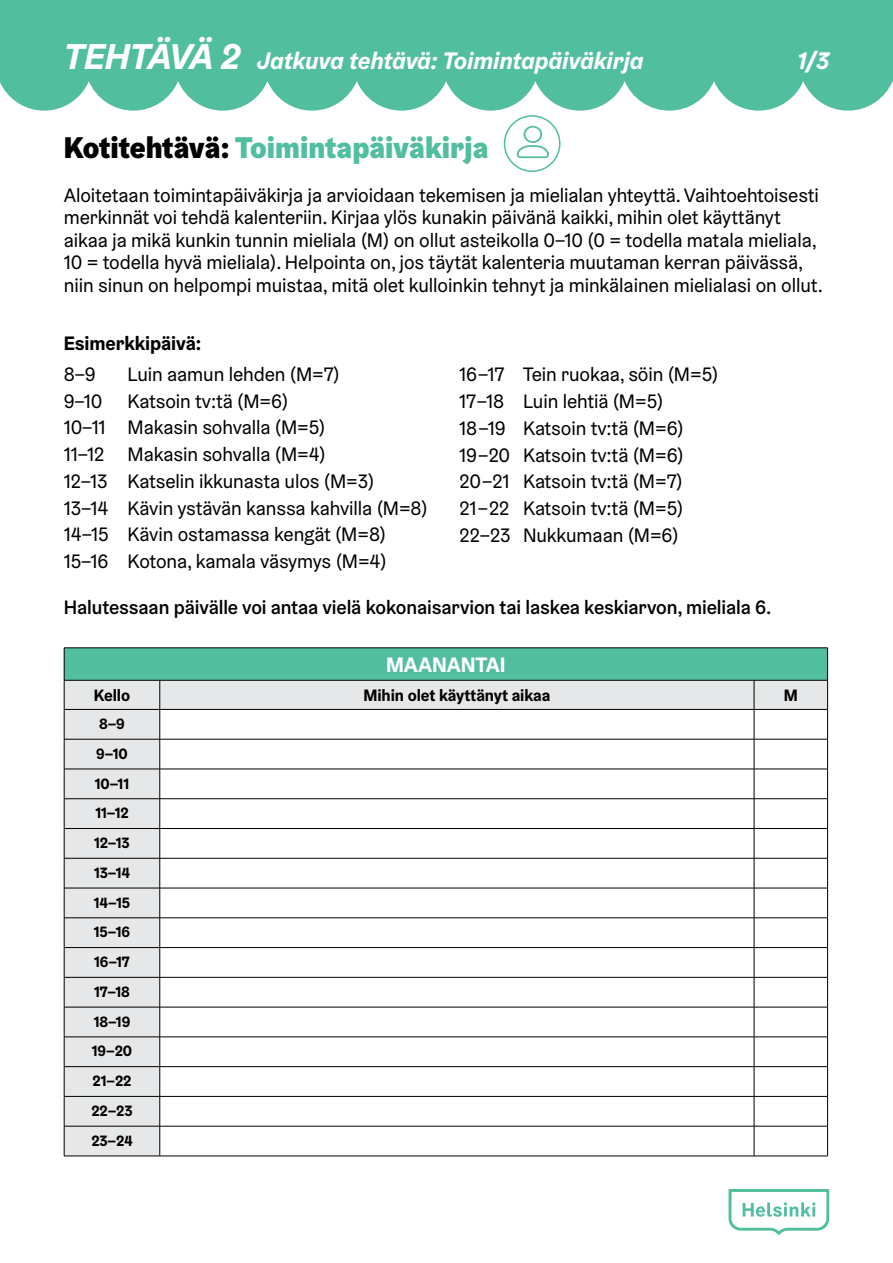
<style>
.page{position:relative;width:893px;height:1263px;background:#fff}
.page>*{position:absolute;margin:0;border:0;box-sizing:border-box;transform-origin:0 0}
.t1{font:900 30px "Helsinki Grotesk";color:#51be9d}
.t2{font:italic 700 24px "Helsinki Grotesk";color:#fff}
.t3{font:700 21px "Helsinki Grotesk";letter-spacing:-.005em;color:#fff}
.t4{font:19.5px/26.7px "Helsinki Grotesk";letter-spacing:-.005em;color:#000}
.t5{font:500 19.5px "Helsinki Grotesk";letter-spacing:-.005em;color:#000}
.t6{font:700 19.5px "Helsinki Grotesk";letter-spacing:-.005em;color:#000}
.t7{font:700 16.5px "Helsinki Grotesk";letter-spacing:-.005em;color:#000}
.t8{font:700 15px/29.7px "Helsinki Grotesk";letter-spacing:-.005em;color:#000;text-align:center}
.s1{font-size:36px}
.s2{color:#000}
</style>
<div class="page">
<svg style="left:729px;top:1189px;width:100px;height:46px"></svg>
<div style="left:0;top:0;width:893px;height:174px;background:#51be9d"></div>
<svg style="left:0;top:81px;width:893px;height:93px;fill:#fff"></svg>
<div style="left:64px;top:648px;width:764px;height:32px;background:#51be9d"></div>
<svg style="left:65px;top:681px;width:762px;height:475px"></svg>
<hr style="left:64px;top:647px;width:96px;height:1px;background:#000">
<hr style="left:64px;top:648px;width:1px;height:32px;background:#000">
<hr style="left:160px;top:647px;width:594px;height:1px;background:#000">
<hr style="left:754px;top:647px;width:74px;height:1px;background:#000">
<hr style="left:827px;top:648px;width:1px;height:32px;background:#000">
<hr style="left:64px;top:680px;width:96px;height:1px;background:#000">
<hr style="left:160px;top:680px;width:594px;height:1px;background:#000">
<hr style="left:754px;top:680px;width:74px;height:1px;background:#000">
<hr style="left:64px;top:709px;width:96px;height:1px;background:#000">
<svg style="left:64px;top:680px;width:1px;height:59px"></svg>
<hr style="left:160px;top:709px;width:594px;height:1px;background:#000">
<svg style="left:160px;top:680px;width:1px;height:59px"></svg>
<hr style="left:754px;top:709px;width:74px;height:1px;background:#000">
<svg style="left:754px;top:680px;width:1px;height:59px"></svg>
<svg style="left:827px;top:680px;width:1px;height:59px"></svg>
<hr style="left:64px;top:739px;width:96px;height:1px;background:#000">
<hr style="left:64px;top:739px;width:1px;height:30px;background:#000">
<hr style="left:160px;top:739px;width:594px;height:1px;background:#000">
<hr style="left:160px;top:739px;width:1px;height:30px;background:#000">
<hr style="left:754px;top:739px;width:74px;height:1px;background:#000">
<hr style="left:754px;top:739px;width:1px;height:30px;background:#000">
<hr style="left:827px;top:739px;width:1px;height:30px;background:#000">
<hr style="left:64px;top:769px;width:96px;height:1px;background:#000">
<hr style="left:160px;top:769px;width:594px;height:1px;background:#000">
<hr style="left:754px;top:769px;width:74px;height:1px;background:#000">
<hr style="left:64px;top:798px;width:96px;height:1px;background:#000">
<hr style="left:160px;top:798px;width:594px;height:1px;background:#000">
<hr style="left:754px;top:798px;width:74px;height:1px;background:#000">
<hr style="left:64px;top:828px;width:96px;height:1px;background:#000">
<svg style="left:64px;top:769px;width:1px;height:89px"></svg>
<hr style="left:160px;top:828px;width:594px;height:1px;background:#000">
<svg style="left:160px;top:769px;width:1px;height:89px"></svg>
<hr style="left:754px;top:828px;width:74px;height:1px;background:#000">
<svg style="left:754px;top:769px;width:1px;height:89px"></svg>
<svg style="left:827px;top:769px;width:1px;height:89px"></svg>
<hr style="left:64px;top:858px;width:96px;height:1px;background:#000">
<hr style="left:64px;top:858px;width:1px;height:30px;background:#000">
<hr style="left:160px;top:858px;width:594px;height:1px;background:#000">
<hr style="left:160px;top:858px;width:1px;height:30px;background:#000">
<hr style="left:754px;top:858px;width:74px;height:1px;background:#000">
<hr style="left:754px;top:858px;width:1px;height:30px;background:#000">
<hr style="left:827px;top:858px;width:1px;height:30px;background:#000">
<hr style="left:64px;top:888px;width:96px;height:1px;background:#000">
<hr style="left:64px;top:888px;width:1px;height:30px;background:#000">
<hr style="left:160px;top:888px;width:594px;height:1px;background:#000">
<hr style="left:160px;top:888px;width:1px;height:30px;background:#000">
<hr style="left:754px;top:888px;width:74px;height:1px;background:#000">
<hr style="left:754px;top:888px;width:1px;height:30px;background:#000">
<hr style="left:827px;top:888px;width:1px;height:30px;background:#000">
<hr style="left:64px;top:917px;width:96px;height:1px;background:#000">
<hr style="left:160px;top:917px;width:594px;height:1px;background:#000">
<hr style="left:754px;top:917px;width:74px;height:1px;background:#000">
<hr style="left:64px;top:947px;width:96px;height:1px;background:#000">
<svg style="left:64px;top:918px;width:1px;height:59px"></svg>
<hr style="left:160px;top:947px;width:594px;height:1px;background:#000">
<svg style="left:160px;top:918px;width:1px;height:59px"></svg>
<hr style="left:754px;top:947px;width:74px;height:1px;background:#000">
<svg style="left:754px;top:918px;width:1px;height:59px"></svg>
<svg style="left:827px;top:918px;width:1px;height:59px"></svg>
<hr style="left:64px;top:977px;width:96px;height:1px;background:#000">
<hr style="left:64px;top:977px;width:1px;height:30px;background:#000">
<hr style="left:160px;top:977px;width:594px;height:1px;background:#000">
<hr style="left:160px;top:977px;width:1px;height:30px;background:#000">
<hr style="left:754px;top:977px;width:74px;height:1px;background:#000">
<hr style="left:754px;top:977px;width:1px;height:30px;background:#000">
<hr style="left:827px;top:977px;width:1px;height:30px;background:#000">
<hr style="left:64px;top:1007px;width:96px;height:1px;background:#000">
<hr style="left:64px;top:1007px;width:1px;height:30px;background:#000">
<hr style="left:160px;top:1007px;width:594px;height:1px;background:#000">
<hr style="left:160px;top:1007px;width:1px;height:30px;background:#000">
<hr style="left:754px;top:1007px;width:74px;height:1px;background:#000">
<hr style="left:754px;top:1007px;width:1px;height:30px;background:#000">
<hr style="left:827px;top:1007px;width:1px;height:30px;background:#000">
<hr style="left:64px;top:1036px;width:96px;height:1px;background:#000">
<hr style="left:160px;top:1036px;width:594px;height:1px;background:#000">
<hr style="left:754px;top:1036px;width:74px;height:1px;background:#000">
<hr style="left:64px;top:1066px;width:96px;height:1px;background:#000">
<svg style="left:64px;top:1037px;width:1px;height:59px"></svg>
<hr style="left:160px;top:1066px;width:594px;height:1px;background:#000">
<svg style="left:160px;top:1037px;width:1px;height:59px"></svg>
<hr style="left:754px;top:1066px;width:74px;height:1px;background:#000">
<svg style="left:754px;top:1037px;width:1px;height:59px"></svg>
<svg style="left:827px;top:1037px;width:1px;height:59px"></svg>
<hr style="left:64px;top:1096px;width:96px;height:1px;background:#000">
<hr style="left:64px;top:1096px;width:1px;height:30px;background:#000">
<hr style="left:160px;top:1096px;width:594px;height:1px;background:#000">
<hr style="left:160px;top:1096px;width:1px;height:30px;background:#000">
<hr style="left:754px;top:1096px;width:74px;height:1px;background:#000">
<hr style="left:754px;top:1096px;width:1px;height:30px;background:#000">
<hr style="left:827px;top:1096px;width:1px;height:30px;background:#000">
<hr style="left:64px;top:1126px;width:96px;height:1px;background:#000">
<hr style="left:64px;top:1126px;width:1px;height:30px;background:#000">
<hr style="left:160px;top:1126px;width:594px;height:1px;background:#000">
<hr style="left:160px;top:1126px;width:1px;height:30px;background:#000">
<hr style="left:754px;top:1126px;width:74px;height:1px;background:#000">
<hr style="left:754px;top:1126px;width:1px;height:30px;background:#000">
<hr style="left:827px;top:1126px;width:1px;height:30px;background:#000">
<hr style="left:64px;top:1156px;width:96px;height:1px;background:#000">
<hr style="left:160px;top:1156px;width:594px;height:1px;background:#000">
<hr style="left:754px;top:1156px;width:74px;height:1px;background:#000">
<div style="left:504px;top:115px;width:57px;height:57px;border:2px solid #51be9d;border-radius:50%"></div>
<svg style="left:517px;top:126px;width:32px;height:32px"></svg>
<p class="t2" style="left:64px;top:46px;width:581px"><span class="s1">TEHTÄVÄ 2</span> Jatkuva tehtävä: Toimintapäiväkirja</p>
<p class="t2" style="left:797px;top:46px;width:34px">1/3</p>
<h1 class="t1" style="left:64px;top:128px;width:426px"><span class="s2">Kotitehtävä:</span> Toimintapäiväkirja</h1>
<p class="t4" style="left:64px;top:184px;width:760px;line-height:22.5px">Aloitetaan toimintapäiväkirja ja arvioidaan tekemisen ja mielialan yhteyttä. Vaihtoehtoisesti merkinnät voi tehdä kalenteriin. Kirjaa ylös kunakin päivänä kaikki, mihin olet käyttänyt aikaa ja mikä kunkin tunnin mieliala (M) on ollut asteikolla 0–10 (0 = todella matala mieliala, 10 = todella hyvä mieliala). Helpointa on, jos täytät kalenteria muutaman kerran päivässä, niin sinun on helpompi muistaa, mitä olet kulloinkin tehnyt ja minkälainen mielialasi on ollut.</p>
<p class="t6" style="left:64px;top:331px;width:139px">Esimerkkipäivä:</p>
<p class="t4" style="left:64px;top:360px;width:34px">8–9</p>
<p class="t4" style="left:128px;top:360px;width:214px">Luin aamun lehden (M=7)</p>
<p class="t4" style="left:64px;top:387px;width:40px">9–10</p>
<p class="t4" style="left:459px;top:361px;width:261px">16–17 Tein ruokaa, söin (M=5)<br>17–18 Luin lehtiä (M=5)<br>18–19 Katsoin tv:tä (M=6)<br>19–20 Katsoin tv:tä (M=6)<br>20–21 Katsoin tv:tä (M=7)<br>21–22 Katsoin tv:tä (M=5)<br>22–23 Nukkumaan (M=6)</p>
<p class="t4" style="left:64px;top:387px;width:366px;text-indent:64px">Katsoin tv:tä (M=6)<br>10–11 Makasin sohvalla (M=5)<br>11–12 Makasin sohvalla (M=4)<br>12–13 Katselin ikkunasta ulos (M=3)<br>13–14 Kävin ystävän kanssa kahvilla (M=8)<br>14–15 Kävin ostamassa kengät (M=8)<br>15–16 Kotona, kamala väsymys (M=4)</p>
<p class="t5" style="left:64px;top:595px;width:709px">Halutessaan päivälle voi antaa vielä kokonaisarvion tai laskea keskiarvon, mieliala 6.</p>
<p class="t3" style="left:386px;top:651px;width:121px">MAANANTAI</p>
<p class="t7" style="left:94px;top:685px;width:38px">Kello</p>
<p class="t7" style="left:363px;top:685px;width:188px">Mihin olet käyttänyt aikaa</p>
<p class="t7" style="left:784px;top:685px;width:16px">M</p>
<p class="t8" style="left:91px;top:709px;width:43px">8–9<br>9–10<br>10–11<br>11–12<br>12–13<br>13–14<br>14–15<br>15–16<br>16–17<br>17–18<br>18–19<br>19–20<br>21–22<br>22–23<br>23–24</p>
</div>
